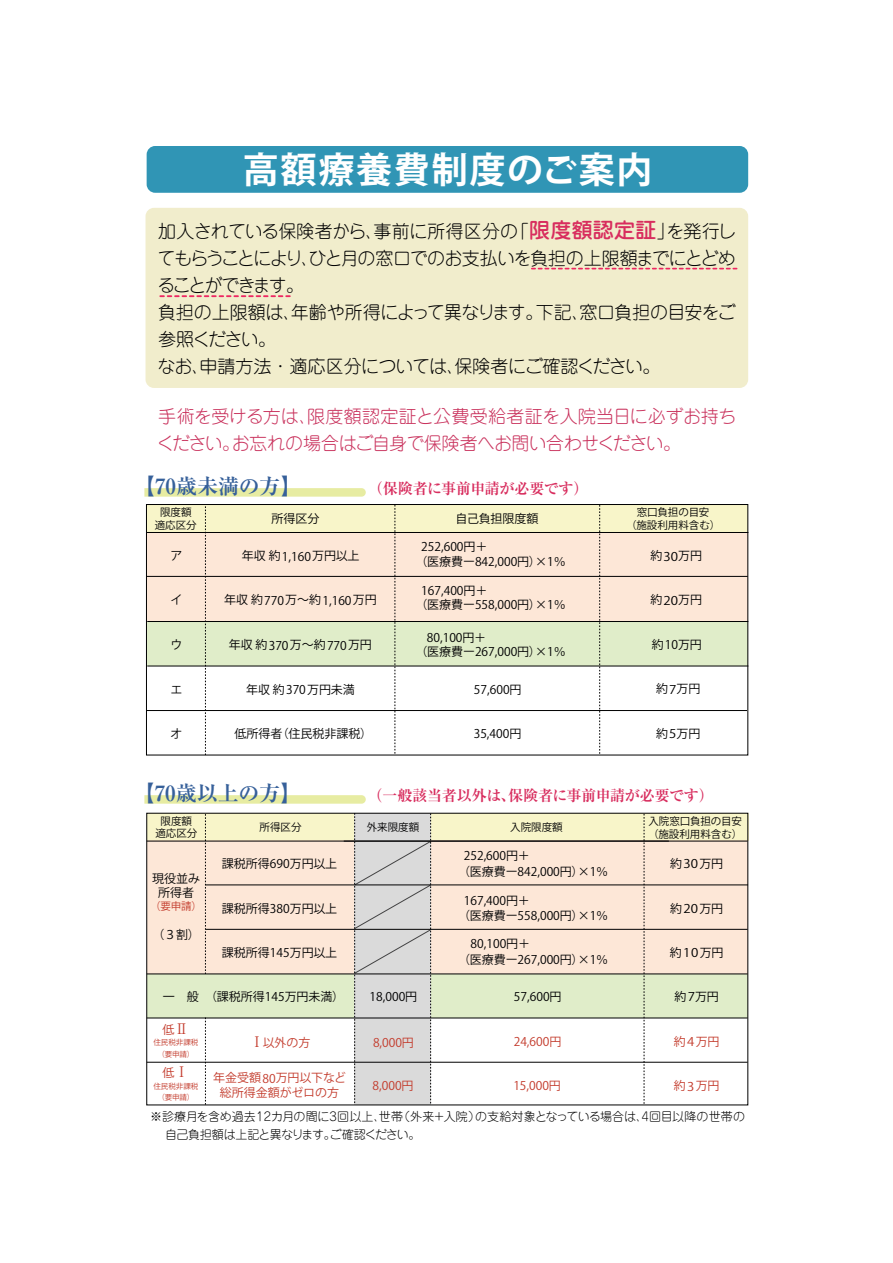
<style>
.page{position:relative;width:893px;height:1263px;background:#fff}
.page>*{position:absolute;margin:0;border:0;box-sizing:border-box;transform-origin:0 0}
.t1{font:700 36px "Koz Go Pro";letter-spacing:.05em;color:#fff}
.t2{font:300 18px/27px "Jun 101 Pro";letter-spacing:-.04em;color:#000001}
.t3{font:300 18px/27px "Jun 101 Pro";letter-spacing:-.02em;color:#c9315c}
.t4{font:700 15px "Ryumin Pro";letter-spacing:-.01em;color:#d82d5e}
.t5{font:12px/14.4px "Koz Go Pro";color:#000001}
.t6{font:300 12px/18.3px "Jun 101 Pro";letter-spacing:-.015em;color:#000001}
.t7{font:12px/14.4px "Koz Go Pro";color:#c33b2c;text-align:center}
.t8{font:10.5px/12.6px "Koz Go Pro";color:#000001;text-align:center}
.t9{font:10.5px/12.6px "Koz Go Pr 6 N";color:#000001}
.t10{font:10.5px "Koz Go Pro";color:#c33b2c}
.t11{font:7.5px/11.9px "Koz Go Pro";color:#c33b2c;text-align:center}
.s1{font-family:"Jun 34 Pro";font-weight:500;font-size:21px;color:#d82d5e}
.s2{font-size:21px;color:#36609a}
.s3{font-family:"Koz Min Pro";font-size:14.4px}
</style>
<div class="page">
<div style="left:147px;top:146px;width:601px;height:47px;background:#3095b5;border-radius:9px"></div>
<svg style="left:144px;top:488px;width:222px;height:9px;background:#e8eda7"></svg>
<svg style="left:144px;top:795px;width:222px;height:9px;background:#e8eda7"></svg>
<div style="left:145px;top:208px;width:603px;height:180px;background:#f1edcc;border-radius:9px"></div>
<div style="left:147px;top:813px;width:601px;height:28px;background:#f8f5c9"></div>
<div style="left:147px;top:504px;width:601px;height:28px;background:#f8f5c9"></div>
<div style="left:147px;top:532px;width:601px;height:89px;background:#fde7d7"></div>
<div style="left:147px;top:841px;width:601px;height:133px;background:#fde7d7"></div>
<div style="left:147px;top:622px;width:601px;height:44px;background:#e0edc9"></div>
<div style="left:147px;top:974px;width:601px;height:43px;background:#e0edc9"></div>
<div style="left:146px;top:504px;width:602px;height:251px;border:1px solid #000001"></div>
<svg style="left:394px;top:505px;width:1px;height:249px"></svg>
<svg style="left:205px;top:506px;width:1px;height:249px"></svg>
<svg style="left:599px;top:505px;width:1px;height:250px"></svg>
<hr style="left:147px;top:532px;width:601px;height:1px;background:#000001">
<hr style="left:147px;top:576px;width:601px;height:1px;background:#000001">
<hr style="left:147px;top:621px;width:601px;height:1px;background:#000001">
<hr style="left:147px;top:665px;width:601px;height:1px;background:#000001">
<hr style="left:147px;top:710px;width:600px;height:1px;background:#000001">
<svg style="left:205px;top:814px;width:1px;height:159px"></svg>
<svg style="left:205px;top:1018px;width:1px;height:87px"></svg>
<svg style="left:644px;top:814px;width:1px;height:291px"></svg>
<hr style="left:147px;top:841px;width:601px;height:1px;background:#000001">
<hr style="left:205px;top:884px;width:543px;height:1px;background:#000001">
<hr style="left:205px;top:929px;width:543px;height:1px;background:#000001">
<hr style="left:147px;top:973px;width:601px;height:1px;background:#000001">
<hr style="left:147px;top:1017px;width:601px;height:1px;background:#000001">
<hr style="left:147px;top:1062px;width:601px;height:1px;background:#000001">
<svg style="left:532px;top:268px;width:205px;height:1px"></svg>
<svg style="left:160px;top:295px;width:131px;height:2px"></svg>
<svg style="left:354px;top:813px;width:77px;height:291px;background:#d0d0d0"></svg>
<h1 class="t1" style="left:243px;top:147px;width:411px">高額療養費制度のご案内</h1>
<h2 class="t2" style="left:157px;top:216px;width:580px">加入されている保険者から、事前に所得区分の「<span class="s1">限度額認定証</span>」を発行してもらうことにより、ひと月の窓口でのお支払いを負担の上限額までにとどめることができます。<br>負担の上限額は、年齢や所得によって異なります。下記、窓口負担の目安をご参照ください。<br>なお、申請方法・適応区分については、保険者にご確認ください。</h2>
<h2 class="t3" style="left:157px;top:401px;width:581px">手術を受ける方は、限度額認定証と公費受給者証を入院当日に必ずお持ちください。お忘れの場合はご自身で保険者へお問い合わせください。</h2>
<p class="t4" style="left:134px;top:476px;width:456px"><span class="s2">【70歳未満の方】　　　　</span>（保険者に事前申請が必要です）</p>
<p class="t8" style="left:155px;top:506px;width:43px">限度額適応区分</p>
<p class="t5" style="left:170px;top:549px;width:13px">ア</p>
<p class="t5" style="left:171px;top:593px;width:13px">イ</p>
<p class="t5" style="left:170px;top:638px;width:13px">ウ</p>
<p class="t5" style="left:170px;top:682px;width:13px">エ</p>
<p class="t5" style="left:170px;top:726px;width:13px">オ</p>
<p class="t5" style="left:272px;top:512px;width:49px">所得区分</p>
<p class="t5" style="left:456px;top:512px;width:84px">自己負担限度額</p>
<p class="t5" style="left:242px;top:549px;width:119px">年収 約1,160万円以上</p>
<p class="t5" style="left:415px;top:540px;width:152px;text-indent:6px">252,600円＋<br>（医療費ー842,000円）×1％</p>
<p class="t5" style="left:224px;top:593px;width:154px">年収 約770万～約1,160万円</p>
<p class="t5" style="left:415px;top:584px;width:152px;text-indent:6px">167,400円＋<br>（医療費ー558,000円）×1％</p>
<p class="t5" style="left:229px;top:638px;width:145px">年収 約370万～約770万円</p>
<p class="t5" style="left:415px;top:630px;width:152px;text-indent:11px">80,100円＋<br>（医療費ー267,000円）×1％</p>
<p class="t5" style="left:246px;top:682px;width:110px">年収 約370万円未満</p>
<p class="t5" style="left:474px;top:682px;width:49px">57,600円</p>
<p class="t5" style="left:235px;top:726px;width:139px">低所得者（住民税非課税）</p>
<p class="t5" style="left:474px;top:726px;width:49px">35,400円</p>
<p class="t8" style="left:626px;top:506px;width:96px">窓口負担の目安<br>（施設利用料含む）</p>
<p class="t5" style="left:650px;top:549px;width:53px">約30万円</p>
<p class="t5" style="left:650px;top:593px;width:53px">約20万円</p>
<p class="t5" style="left:652px;top:638px;width:52px">約10万円</p>
<p class="t5" style="left:656px;top:682px;width:46px">約7万円</p>
<p class="t5" style="left:656px;top:727px;width:46px">約5万円</p>
<p class="t4" style="left:133px;top:784px;width:582px"><span class="s2">【70歳以上の方】　　　　</span>（一般該当者以外は、保険者に事前申請が必要です）</p>
<p class="t8" style="left:155px;top:815px;width:43px">限度額適応区分</p>
<p class="t5" style="left:152px;top:871px;width:49px;text-align:center">現役並み所得者</p>
<p class="t10" style="left:150px;top:899px;width:53px">（要申請）</p>
<p class="t5" style="left:152px;top:927px;width:49px">（３割）</p>
<p class="t8" style="left:259px;top:821px;width:43px">所得区分</p>
<p class="t5" style="left:222px;top:857px;width:117px">課税所得690万円以上</p>
<p class="t5" style="left:222px;top:901px;width:117px">課税所得380万円以上</p>
<p class="t5" style="left:222px;top:945px;width:117px">課税所得145万円以上</p>
<p class="t8" style="left:367px;top:821px;width:54px">外来限度額</p>
<p class="t8" style="left:510px;top:821px;width:54px">入院限度額</p>
<p class="t5" style="left:458px;top:848px;width:152px;line-height:15.8px;text-indent:6px">252,600円＋<br>（医療費ー842,000円）×1％</p>
<p class="t5" style="left:458px;top:892px;width:152px;line-height:15.8px;text-indent:6px">167,400円＋<br>（医療費ー558,000円）×1％</p>
<p class="t5" style="left:458px;top:936px;width:152px;line-height:15.8px;text-indent:13px">80,100円＋<br>（医療費ー267,000円）×1％</p>
<p class="t9" style="left:648px;top:815px;width:96px">入院窓口負担の目安（施設利用料含む）</p>
<p class="t5" style="left:670px;top:856px;width:54px">約30万円</p>
<p class="t5" style="left:670px;top:901px;width:54px">約20万円</p>
<p class="t5" style="left:670px;top:945px;width:55px">約10万円</p>
<p class="t5" style="left:163px;top:989px;width:183px">一　般　（課税所得145万円未満）</p>
<p class="t5" style="left:370px;top:989px;width:49px">18,000円</p>
<p class="t5" style="left:514px;top:989px;width:49px">57,600円</p>
<p class="t5" style="left:674px;top:989px;width:46px">約7万円</p>
<p class="t7" style="left:674px;top:1034px;width:47px">約4万円</p>
<p class="t7" style="left:674px;top:1079px;width:47px">約3万円</p>
<p class="t7" style="left:163px;top:1022px;width:28px">低<span class="s3">Ⅱ</span></p>
<p class="t11" style="left:153px;top:1037px;width:47px">住民税非課税（要申請）</p>
<p class="t7" style="left:163px;top:1065px;width:28px">低<span class="s3">Ⅰ</span></p>
<p class="t11" style="left:153px;top:1080px;width:47px">住民税非課税（要申請）</p>
<p class="t7" style="left:514px;top:1034px;width:49px">24,600円</p>
<p class="t7" style="left:250px;top:1035px;width:62px"><span class="s3">Ⅰ</span>以外の方</p>
<p class="t7" style="left:373px;top:1036px;width:42px">8,000円</p>
<p class="t7" style="left:373px;top:1079px;width:42px">8,000円</p>
<p class="t7" style="left:213px;top:1071px;width:134px">年金受額80万円以下など総所得金額がゼロの方</p>
<p class="t7" style="left:513px;top:1079px;width:49px">15,000円</p>
<p class="t6" style="left:165px;top:1106px;width:581px;text-indent:-15px">※診療月を含め過去12カ月の間に3回以上、世帯（外来＋入院）の支給対象となっている場合は、4回目以降の世帯の自己負担額は上記と異なります。ご確認ください。</p>
</div>
